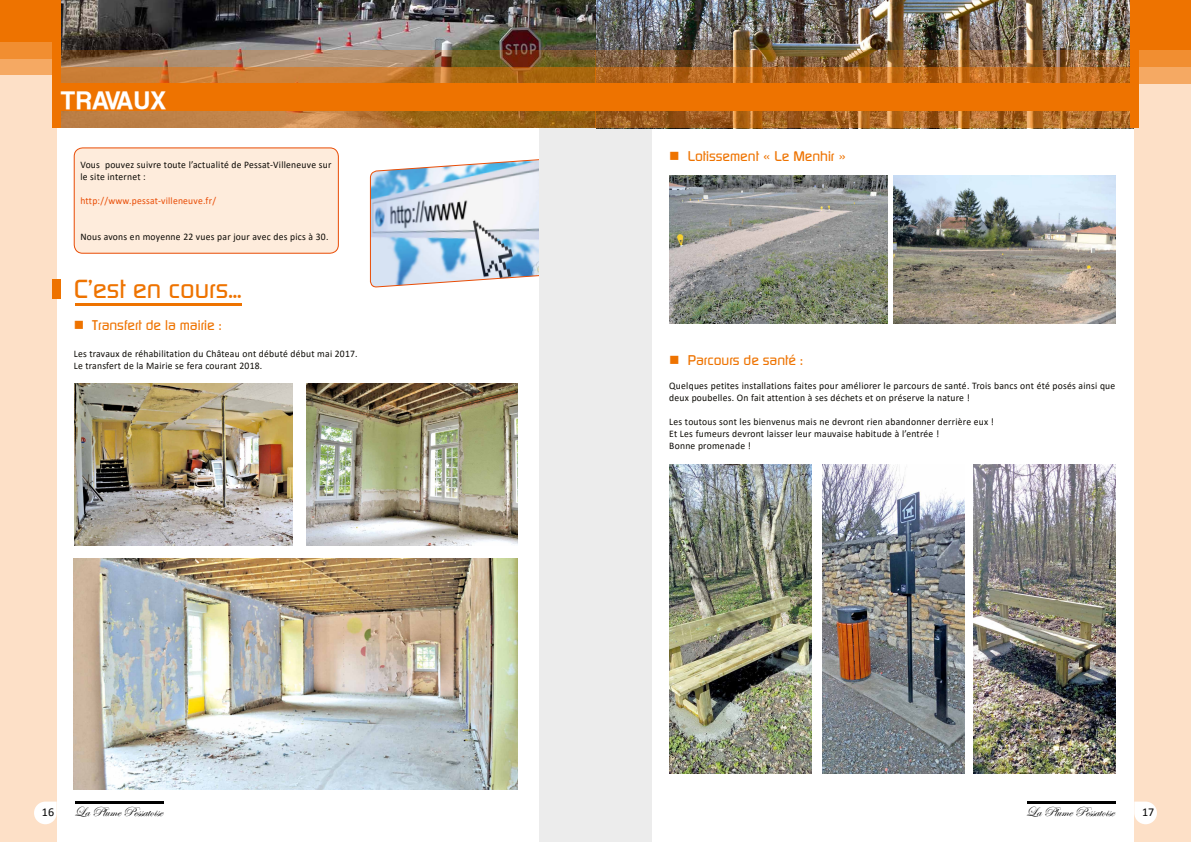
<style>
.page{position:relative;width:1191px;height:842px;background:#fff}
.page>*{position:absolute;margin:0;border:0;box-sizing:border-box;transform-origin:0 0}
.t1{font:500 26px "Continuum";color:#ee7300}
.t2{font:24px "Coolvetica";letter-spacing:.04em;color:#fff}
.t3{font:500 14px "Continuum";color:#ee7300}
.t4{font:14px "Edwardian Script ITC";color:#000}
.t5{font:12px "Calibri";color:#000}
.t6{font:10px/12px "Calibri";letter-spacing:.025em;color:#0b0904;scale:.96 1}
.t7{font:10px "Calibri";letter-spacing:.025em;color:#e94c05;scale:.96 1}
</style>
<div class="page">
<div style="left:595px;top:0;width:57px;height:842px;background:#ececec"></div>
<img style="left:595px;top:0;width:539px;height:129px">
<img style="left:370px;top:159px;width:169px;height:129px">
<div style="left:539px;top:0;width:56px;height:842px;background:#ececec"></div>
<img style="left:61px;top:0;width:534px;height:50px">
<div style="left:0;top:0;width:57px;height:842px;background:#fde0c7"></div>
<div style="left:52px;top:0;width:9px;height:128px;background:#ee7300"></div>
<svg style="left:0;top:58px;width:52px;height:17px"></svg>
<svg style="left:0;top:41px;width:52px;height:17px"></svg>
<div style="left:0;top:0;width:57px;height:41px;background:#ee7300"></div>
<div style="left:1134px;top:0;width:57px;height:842px;background:#fde0c7"></div>
<img style="left:595px;top:50px;width:535px;height:17px">
<svg style="left:595px;top:67px;width:535px;height:61px;background:#b46820"></svg>
<div style="left:1134px;top:17px;width:57px;height:67px;background:#f5a963"></div>
<div style="left:1134px;top:2px;width:57px;height:65px;background:#f18e31"></div>
<div style="left:595px;top:84px;width:537px;height:27px;background:#ee7300"></div>
<div style="left:1134px;top:0;width:57px;height:50px;background:#ee7300"></div>
<div style="left:1130px;top:0;width:8px;height:128px;background:#ee7300"></div>
<svg style="left:61px;top:50px;width:534px;height:17px;background:#987755"></svg>
<svg style="left:61px;top:67px;width:534px;height:61px;background:#bb772f"></svg>
<div style="left:58px;top:84px;width:537px;height:27px;background:#ee7300"></div>
<img style="left:306px;top:383px;width:211px;height:163px">
<img style="left:74px;top:383px;width:218px;height:163px">
<img style="left:74px;top:558px;width:443px;height:231px">
<div style="left:74px;top:148px;width:264px;height:105px;background:#feecdc;border-radius:9px"></div>
<div style="left:74px;top:147px;width:265px;height:107px;border:1px solid #e94c05;border-radius:9px"></div>
<img style="left:669px;top:176px;width:218px;height:148px">
<img style="left:893px;top:176px;width:222px;height:148px">
<img style="left:973px;top:464px;width:142px;height:310px">
<img style="left:669px;top:464px;width:142px;height:310px">
<img style="left:822px;top:464px;width:142px;height:310px">
<div style="left:52px;top:279px;width:9px;height:19px;background:#ee7300"></div>
<svg style="left:75px;top:801px;width:89px;height:2px"></svg>
<hr style="left:1027px;top:801px;width:88px;height:2px;background:#000">
<svg style="left:34px;top:801px;width:23px;height:23px"></svg>
<svg style="left:1134px;top:801px;width:23px;height:23px"></svg>
<hr style="left:76px;top:303px;width:166px;height:3px;background:#ee7300">
<h2 class="t2" style="left:61px;top:88px;width:107px">TRAVAUX</h2>
<p class="t6" style="left:80px;top:159px;width:263px">Vous pouvez suivre toute l’actualité de Pessat-Villeneuve sur le site internet :</p>
<p class="t7" style="left:80px;top:194px;width:143px">http://www.pessat-villeneuve.fr/</p>
<p class="t6" style="left:80px;top:231px;width:260px">Nous avons en moyenne 22 vues par jour avec des pics à 30.</p>
<h3 class="t3" style="left:669px;top:147px;width:178px">■ Lotissement « Le Menhir »</h3>
<h1 class="t1" style="left:74px;top:272px;width:170px">C’est en cours...</h1>
<h3 class="t3" style="left:74px;top:316px;width:149px">■ Transfert de la mairie :</h3>
<p class="t6" style="left:74px;top:347px;width:297px">Les travaux de réhabilitation du Château ont débuté début mai 2017.<br>Le transfert de la Mairie se fera courant 2018.</p>
<h3 class="t3" style="left:669px;top:351px;width:135px">■ Parcours de santé :</h3>
<p class="t6" style="left:669px;top:379px;width:466px">Quelques petites installations faites pour améliorer le parcours de santé. Trois bancs ont été posés ainsi que deux poubelles. On fait attention à ses déchets et on préserve la nature !</p>
<p class="t6" style="left:669px;top:415px;width:340px">Les toutous sont les bienvenus mais ne devront rien abandonner derrière eux !<br>Et Les fumeurs devront laisser leur mauvaise habitude à l’entrée !<br>Bonne promenade !</p>
<p class="t5" style="left:42px;top:804px;width:14px">16</p>
<h3 class="t4" style="left:74px;top:804px;width:90px">La Plume Pessatoise</h3>
<h3 class="t4" style="left:1026px;top:804px;width:90px">La Plume Pessatoise</h3>
<p class="t5" style="left:1142px;top:804px;width:14px">17</p>
</div>
